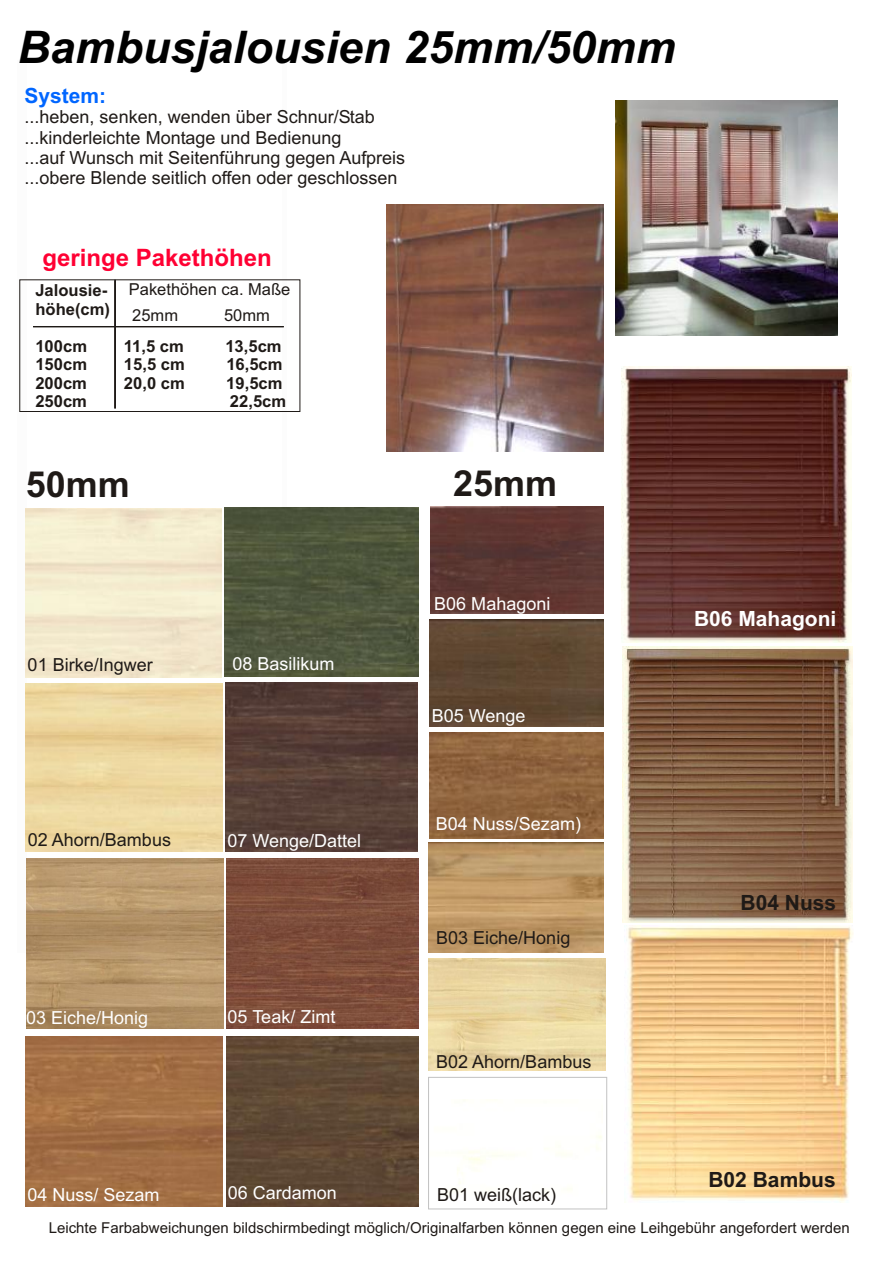
<style>
.page{position:relative;width:894px;height:1263px;background:#fff}
.page>*{position:absolute;margin:0;border:0;box-sizing:border-box;transform-origin:0 0}
.t1{font:italic 700 45px "Arial";color:#000}
.t2{font:700 36px "Arial";color:#1f1a17}
.t3{font:700 24px "Arial";color:#f03}
.t4{font:700 21px "Arial";color:#1f1a17}
.t5{font:700 21px "Arial";color:#fff}
.t6{font:700 21px "Arial";color:#06f}
.t7{font:18px/20.1px "Arial";color:#1f1a17}
.t8{font:18px "Arial";color:#fff}
.t9{font:700 16.65px/18.6px "Arial";color:#1f1a17}
.t10{font:16.5px "Arial";color:#1f1a17}
.t11{font:15px "Arial";color:#1f1a17}
</style>
<div class="page">
<svg style="left:577px;top:93px;width:6px;height:937px"></svg>
<div style="left:20px;top:280px;width:280px;height:132px;border:1px solid #1f1a17"></div>
<div style="left:33px;top:326px;width:250px;height:1px;border:1px solid #1f1a17"></div>
<hr style="left:115px;top:280px;width:1px;height:128px;background:#1f1a17">
<img style="left:224px;top:507px;width:194px;height:170px">
<img style="left:226px;top:683px;width:192px;height:169px">
<img style="left:227px;top:1037px;width:192px;height:169px">
<img style="left:227px;top:859px;width:192px;height:170px">
<img style="left:25px;top:1036px;width:197px;height:170px">
<img style="left:26px;top:858px;width:197px;height:171px">
<img style="left:430px;top:507px;width:174px;height:106px">
<img style="left:429px;top:619px;width:174px;height:108px">
<img style="left:429px;top:732px;width:174px;height:107px">
<img style="left:428px;top:843px;width:176px;height:110px">
<div style="left:428px;top:1077px;width:179px;height:132px;border:1px solid #c2c2c2"></div>
<img style="left:627px;top:926px;width:227px;height:276px">
<img style="left:623px;top:646px;width:229px;height:277px">
<img style="left:621px;top:367px;width:230px;height:276px">
<img style="left:615px;top:100px;width:223px;height:236px">
<img style="left:387px;top:204px;width:217px;height:247px">
<h1 class="t1" style="left:18px;top:31px;width:659px">Bambusjalousien 25mm/50mm</h1>
<p class="t6" style="left:25px;top:87px;width:83px">System:</p>
<p class="t7" style="left:25px;top:109px;width:382px">...heben, senken, wenden über Schnur/Stab ...kinderleichte Montage und Bedienung<br>...auf Wunsch mit Seitenführung gegen Aufpreis ...obere Blende seitlich offen oder geschlossen</p>
<h3 class="t3" style="left:43px;top:248px;width:231px">geringe Pakethöhen</h3>
<p class="t10" style="left:129px;top:283px;width:163px">Pakethöhen ca. Maße</p>
<p class="t9" style="left:35px;top:283px;width:76px">Jalousie&shy;höhe(cm)</p>
<p class="t9" style="left:35px;top:338px;width:53px">100cm</p>
<p class="t9" style="left:124px;top:338px;width:61px">11,5 cm</p>
<p class="t9" style="left:225px;top:338px;width:58px">13,5cm</p>
<p class="t9" style="left:35px;top:357px;width:53px">150cm</p>
<p class="t9" style="left:124px;top:357px;width:62px">15,5 cm</p>
<p class="t9" style="left:226px;top:357px;width:58px">16,5cm</p>
<p class="t9" style="left:35px;top:375px;width:53px">200cm</p>
<p class="t9" style="left:124px;top:375px;width:62px">20,0 cm</p>
<p class="t9" style="left:226px;top:375px;width:58px">19,5cm</p>
<p class="t9" style="left:35px;top:394px;width:53px">250cm</p>
<p class="t9" style="left:230px;top:394px;width:58px">22,5cm</p>
<p class="t10" style="left:132px;top:309px;width:47px">25mm</p>
<p class="t10" style="left:224px;top:309px;width:47px">50mm</p>
<h2 class="t2" style="left:26px;top:471px;width:106px">50mm</h2>
<h2 class="t2" style="left:453px;top:470px;width:106px">25mm</h2>
<p class="t8" style="left:434px;top:597px;width:118px">B06 Mahagoni</p>
<p class="t7" style="left:28px;top:656px;width:127px">01 Birke/Ingwer</p>
<p class="t8" style="left:232px;top:657px;width:104px">08 Basilikum</p>
<p class="t8" style="left:432px;top:709px;width:95px">B05 Wenge</p>
<p class="t7" style="left:28px;top:831px;width:145px">02 Ahorn/Bambus</p>
<p class="t8" style="left:227px;top:833px;width:135px">07 Wenge/Dattel</p>
<p class="t8" style="left:436px;top:817px;width:147px">B04 Nuss/Sezam)</p>
<p class="t7" style="left:436px;top:929px;width:136px">B03 Eiche/Honig</p>
<p class="t8" style="left:26px;top:1011px;width:124px">03 Eiche/Honig</p>
<p class="t8" style="left:228px;top:1010px;width:109px">05 Teak/ Zimt</p>
<p class="t7" style="left:436px;top:1053px;width:157px">B02 Ahorn/Bambus</p>
<p class="t8" style="left:27px;top:1188px;width:134px">04 Nuss/ Sezam</p>
<p class="t8" style="left:228px;top:1186px;width:111px">06 Cardamon</p>
<p class="t7" style="left:437px;top:1186px;width:121px">B01 weiß(lack)</p>
<p class="t5" style="left:694px;top:611px;width:144px">B06 Mahagoni</p>
<p class="t4" style="left:741px;top:895px;width:97px">B04 Nuss</p>
<p class="t4" style="left:708px;top:1172px;width:129px">B02 Bambus</p>
<p class="t11" style="left:49px;top:1222px;width:803px">Leichte Farbabweichungen bildschirmbedingt möglich/Originalfarben können gegen eine Leihgebühr angefordert werden</p>
</div>
